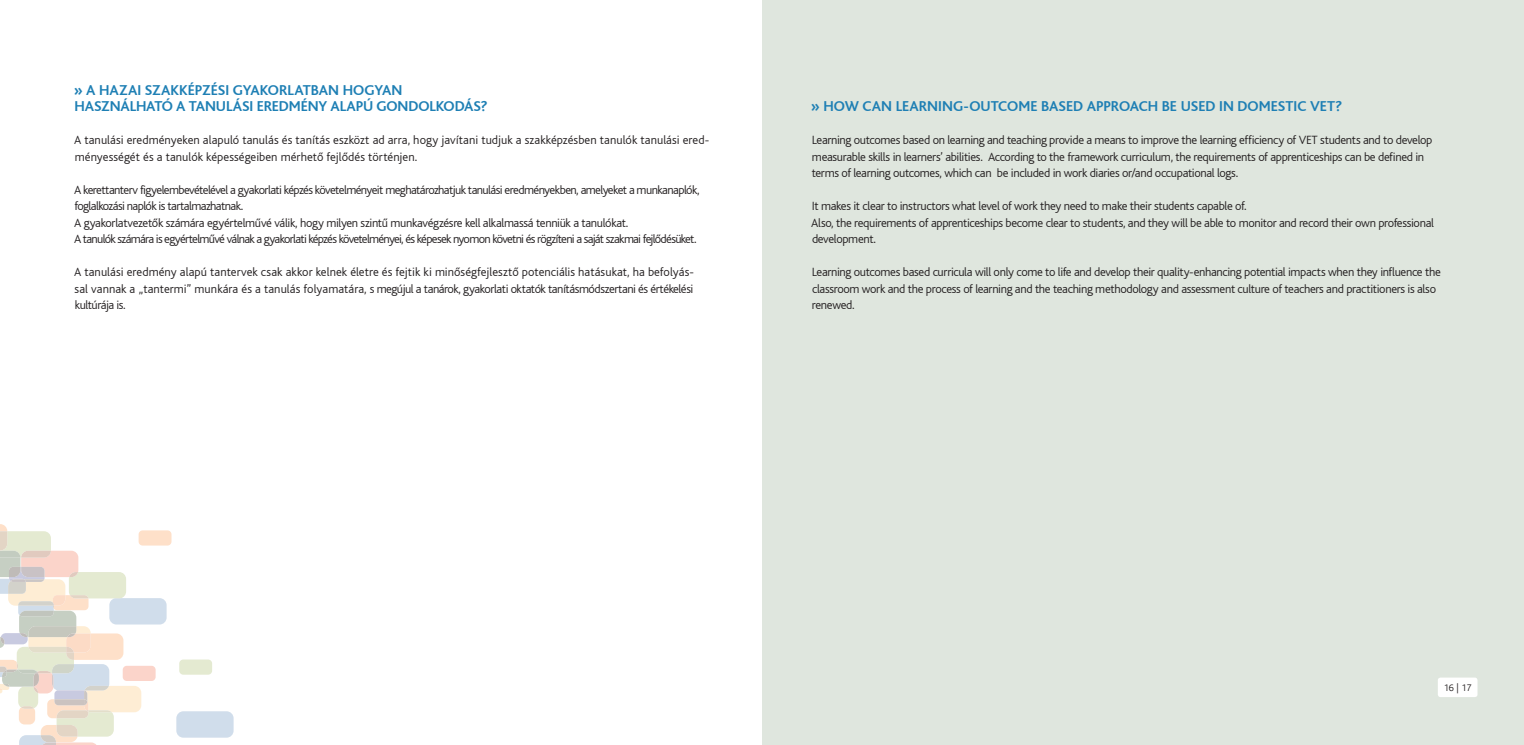
<style>
.page{position:relative;width:1524px;height:745px;background:#fff}
.page>*{position:absolute;margin:0;border:0;box-sizing:border-box;transform-origin:0 0}
.t1{font:700 15px/16.5px "Bliss";color:#1e7fb4}
.t2{font:300 12.5px/16.5px "Bliss CE";letter-spacing:-.03em;color:#231f20}
.t3{font:300 12.5px/16.5px "Bliss CE";letter-spacing:.005em;color:#231f20}
.t4{font:300 10px "Bliss CE";color:#231f20}
</style>
<div class="page">
<div style="left:179px;top:659px;width:33px;height:15px;background:#e4ead1;border-radius:4px"></div>
<div style="left:139px;top:530px;width:32px;height:15px;background:#fee0c9;border-radius:4px"></div>
<svg style="left:0;top:524px;width:167px;height:220px"></svg>
<div style="left:176px;top:710px;width:58px;height:27px;background:#d0ddeb;border-radius:7px"></div>
<div style="left:762px;top:0;width:762px;height:744px;background:#dfe6de"></div>
<div style="left:1437px;top:677px;width:40px;height:19px;background:#fff;border-radius:3px"></div>
<p class="t1" style="left:74px;top:82px;width:415px">» A HAZAI SZAKKÉPZÉSI GYAKORLATBAN HOGYAN<br>HASZNÁLHATÓ A TANULÁSI EREDMÉNY ALAPÚ GONDOLKODÁS?</p>
<p class="t3" style="left:74px;top:132px;width:637px">A tanulási eredményeken alapuló tanulás és tanítás eszközt ad arra, hogy javítani tudjuk a szakképzésben tanulók tanulási ered&shy;ményességét és a tanulók képességeiben mérhető fejlődés történjen.</p>
<p class="t2" style="left:74px;top:181px;width:627px">A kerettanterv figyelembevételével a gyakorlati képzés követelményeit meghatározhatjuk tanulási eredményekben, amelyeket a munkanaplók, foglalkozási naplók is tartalmazhatnak.<br>A gyakorlatvezetők számára egyértelművé válik, hogy milyen szintű munkavégzésre kell alkalmassá tenniük a tanulókat.<br>A tanulók számára is egyértelművé válnak a gyakorlati képzés követelményei, és képesek nyomon követni és rögzíteni a saját szakmai fejlődésüket.</p>
<p class="t2" style="left:74px;top:264px;width:621px;text-align:justify">A tanulási eredmény alapú tantervek csak akkor kelnek életre és fejtik ki minőségfejlesztő potenciális hatásukat, ha befolyás&shy;sal vannak a „tantermi” munkára és a tanulás folyamatára, s megújul a tanárok, gyakorlati oktatók tanításmódszertani és értékelési kultúrája is.</p>
<p class="t1" style="left:811px;top:98px;width:533px">» HOW CAN LEARNING-OUTCOME BASED APPROACH BE USED IN DOMESTIC VET?</p>
<p class="t2" style="left:811px;top:132px;width:622px">Learning outcomes based on learning and teaching provide a means to improve the learning efficiency of VET students and to develop measurable skills in learners’ abilities. According to the framework curriculum, the requirements of apprenticeships can be defined in terms of learning outcomes, which can be included in work diaries or/and occupational logs.</p>
<p class="t2" style="left:811px;top:198px;width:624px">It makes it clear to instructors what level of work they need to make their students capable of.<br>Also, the requirements of apprenticeships become clear to students, and they will be able to monitor and record their own professional development.</p>
<p class="t2" style="left:812px;top:264px;width:630px">Learning outcomes based curricula will only come to life and develop their quality-enhancing potential impacts when they influence the classroom work and the process of learning and the teaching methodology and assessment culture of teachers and practitioners is also renewed.</p>
<p class="t4" style="left:1443px;top:681px;width:29px">16 | 17</p>
</div>
